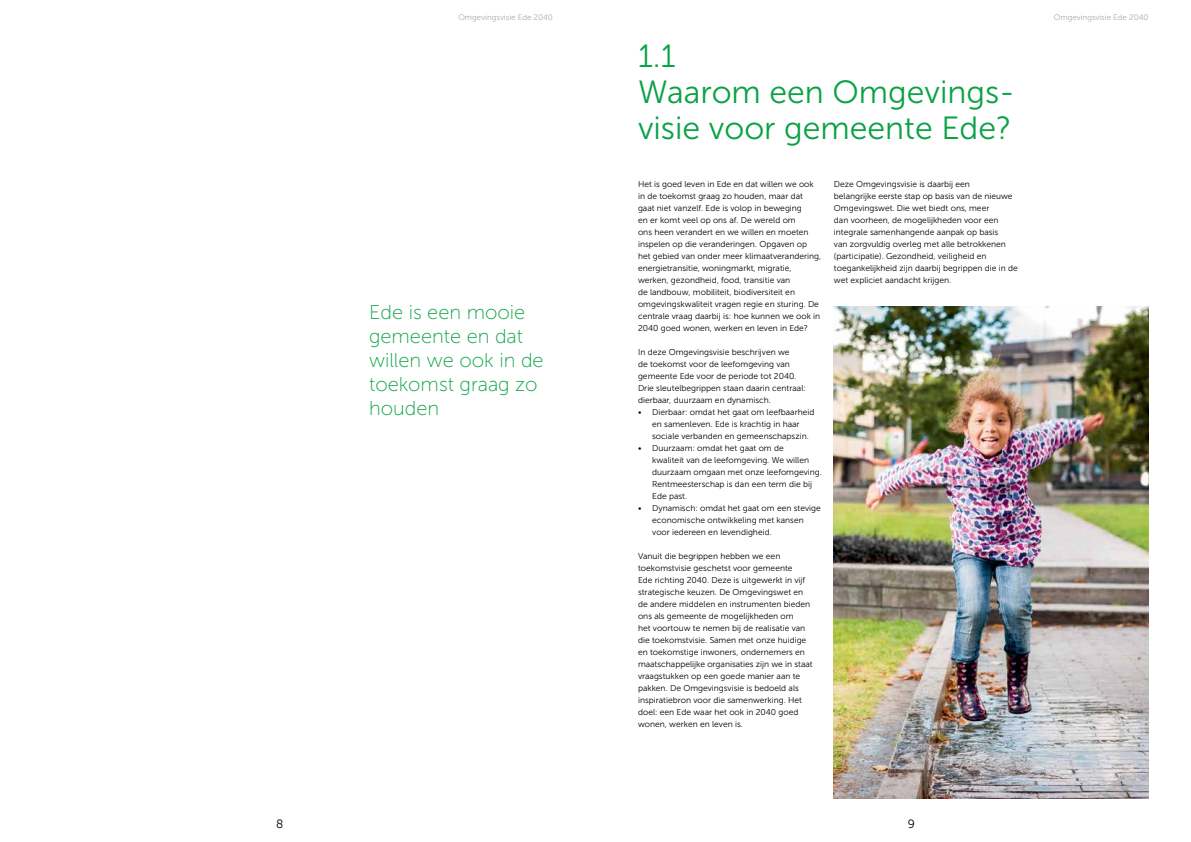
<style>
.page{position:relative;width:1191px;height:842px;background:#fff}
.page>*{position:absolute;margin:0;border:0;box-sizing:border-box;transform-origin:0 0}
.t1{font:32px/36px "Museo Sans 300";color:#0aa245}
.Qoute_1{font:20px/24px "Museo Sans 100";color:#0aa245}
.paginacijfer{font:12px "Museo Sans 300";color:#000}
.alinea{font:8.5px/12px "Museo Sans 300";color:#000}
.t2{font:8px "Museo Sans 300";color:#a7aaae}
</style>
<div class="page">
<img style="left:834px;top:307px;width:314px;height:492px">
<p class="t2" style="left:458px;top:13px;width:96px">Omgevingsvisie Ede 2040</p>
<p class="t2" style="left:1053px;top:13px;width:96px">Omgevingsvisie Ede 2040</p>
<h2 class="t1" style="left:638px;top:38px;width:378px">1.1<br>Waarom een Omgevings&shy;visie voor gemeente Ede?</h2>
<p class="alinea" style="left:638px;top:178px;width:185px">Het is goed leven in Ede en dat willen we ook in de toekomst graag zo houden, maar dat gaat niet vanzelf. Ede is volop in beweging<br>en er komt veel op ons af. De wereld om<br>ons heen verandert en we willen en moeten inspelen op die veranderingen. Opgaven op het gebied van onder meer klimaatverandering, energietransitie, woningmarkt, migratie, werken, gezondheid, food, transitie van<br>de landbouw, mobiliteit, biodiversiteit en omgevingskwaliteit vragen regie en sturing. De centrale vraag daarbij is: hoe kunnen we ook in 2040 goed wonen, werken en leven in Ede?</p>
<p class="alinea" style="left:638px;top:346px;width:169px">In deze Omgevingsvisie beschrijven we<br>de toekomst voor de leefomgeving van gemeente Ede voor de periode tot 2040.<br>Drie sleutelbegrippen staan daarin centraal: dierbaar, duurzaam en dynamisch.</p>
<p class="alinea" style="left:652px;top:406px;width:164px;text-indent:-14px">• Dierbaar: omdat het gaat om leefbaarheid en samenleven. Ede is krachtig in haar sociale verbanden en gemeenschapszin.</p>
<p class="alinea" style="left:652px;top:442px;width:171px;text-indent:-14px">• Duurzaam: omdat het gaat om de<br>kwaliteit van de leefomgeving. We willen duurzaam omgaan met onze leefomgeving.<br>Rentmeesterschap is dan een term die bij<br>Ede past.</p>
<p class="alinea" style="left:652px;top:502px;width:170px;text-indent:-14px">• Dynamisch: omdat het gaat om een stevige economische ontwikkeling met kansen voor iedereen en levendigheid.</p>
<p class="alinea" style="left:638px;top:550px;width:176px">Vanuit die begrippen hebben we een toekomstvisie geschetst voor gemeente<br>Ede richting 2040. Deze is uitgewerkt in vijf strategische keuzen. De Omgevingswet en de andere middelen en instrumenten bieden ons als gemeente de mogelijkheden om<br>het voortouw te nemen bij de realisatie van die toekomstvisie. Samen met onze huidige en toekomstige inwoners, ondernemers en maatschappelijke organisaties zijn we in staat vraagstukken op een goede manier aan te pakken. De Omgevingsvisie is bedoeld als inspiratiebron voor die samenwerking. Het doel: een Ede waar het ook in 2040 goed wonen, werken en leven is.</p>
<p class="alinea" style="left:834px;top:178px;width:185px">Deze Omgevingsvisie is daarbij een<br>belangrijke eerste stap op basis van de nieuwe Omgevingswet. Die wet biedt ons, meer<br>dan voorheen, de mogelijkheden voor een integrale samenhangende aanpak op basis<br>van zorgvuldig overleg met alle betrokkenen (participatie). Gezondheid, veiligheid en toegankelijkheid zijn daarbij begrippen die in de wet expliciet aandacht krijgen.</p>
<p class="Qoute_1" style="left:369px;top:300px;width:176px">Ede is een mooie gemeente en dat willen we ook in de toekomst graag zo houden</p>
<p class="paginacijfer" style="left:276px;top:818px;width:9px">8</p>
<h3 class="paginacijfer" style="left:907px;top:818px;width:9px">9</h3>
</div>
